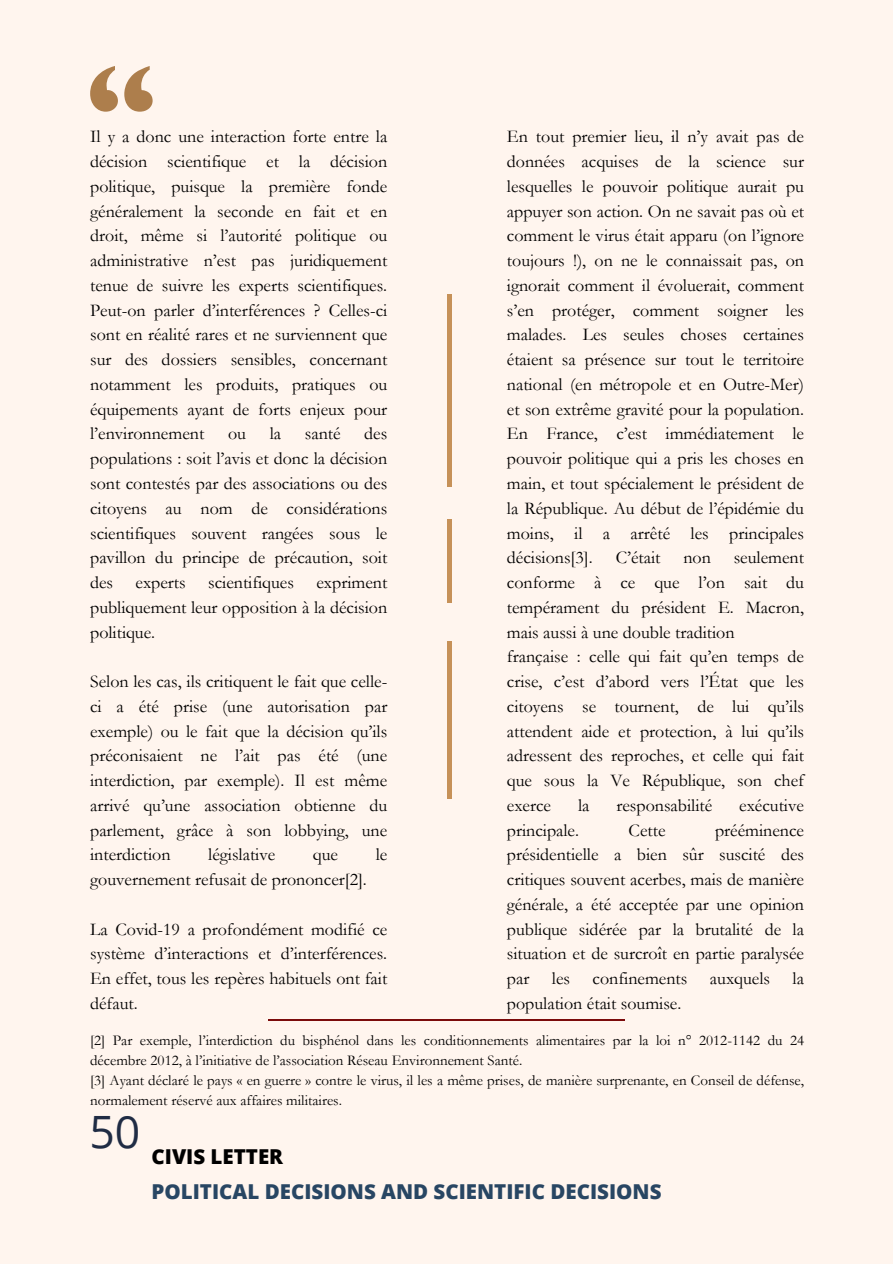
<style>
.page{position:relative;width:893px;height:1264px;background:#fff}
.page>*{position:absolute;margin:0;border:0;box-sizing:border-box;transform-origin:0 0}
.t1{font:44.55px "Open Sans";color:#202c44}
.t2{font:800 20.55px "Open Sans";color:#284663}
.t3{font:800 20.55px "Open Sans";color:#000}
.t4{font:18px/24.8px "Garamond";color:#000;text-align:justify}
.t5{font:15px/20.2px "Garamond";color:#000}
</style>
<div class="page">
<div style="left:0;top:0;width:892px;height:1263px;background:#fff5ee"></div>
<svg style="left:90px;top:66px;width:62px;height:46px"></svg>
<hr style="left:268px;top:1019px;width:356px;height:2px;background:#7b0b0b">
<hr style="left:447px;top:641px;width:4px;height:158px;background:#c69158">
<hr style="left:447px;top:519px;width:4px;height:84px;background:#c69158">
<hr style="left:447px;top:294px;width:4px;height:192px;background:#c69158">
<p class="t4" style="left:90px;top:124px;width:299px">Il y a donc une interaction forte entre la décision scientifique et la décision politique, puisque la première fonde généralement la seconde en fait et en droit, même si l’autorité politique ou administrative n’est pas juridiquement tenue de suivre les experts scientifiques.<br>Peut-on parler d’interférences ? Celles-ci sont en réalité rares et ne surviennent que sur des dossiers sensibles, concernant notamment les produits, pratiques ou équipements ayant de forts enjeux pour l’environnement</p>
<p class="t4" style="left:90px;top:421px;width:298px;text-indent:274px">des populations : soit l’avis et donc la décision sont contestés par des associations ou des citoyens au nom de considérations scientifiques souvent rangées sous le pavillon du principe de précaution, soit des experts scientifiques expriment publiquement leur opposition à la décision politique.</p>
<p class="t4" style="left:90px;top:669px;width:299px">Selon les cas, ils critiquent le fait que celle&shy;ci a été prise (une autorisation par exemple) ou le fait que la décision qu’ils préconisaient ne l’ait pas été (une interdiction, par exemple). Il est même arrivé qu’une association obtienne du parlement, grâce à son lobbying, une interdiction</p>
<p class="t4" style="left:228px;top:421px;width:19px">ou</p>
<p class="t4" style="left:270px;top:421px;width:13px">la</p>
<p class="t4" style="left:305px;top:421px;width:37px">santé</p>
<p class="t4" style="left:208px;top:842px;width:69px">législative</p>
<p class="t4" style="left:313px;top:842px;width:27px">que</p>
<p class="t4" style="left:375px;top:842px;width:13px">le</p>
<p class="t4" style="left:90px;top:867px;width:278px">gouvernement refusait de prononcer[2].</p>
<p class="t4" style="left:90px;top:916px;width:298px">La Covid-19 a profondément modifié ce système d’interactions et d’interférences.<br>En effet, tous les repères habituels ont fait défaut.</p>
<p class="t4" style="left:507px;top:124px;width:299px">En tout premier lieu, il n’y avait pas de données acquises de la science sur lesquelles le pouvoir politique aurait pu appuyer son action. On ne savait pas où et comment le virus était apparu (on l’ignore toujours !), on ne le connaissait pas, on ignorait comment il évoluerait, comment s’en protéger, comment soigner les malades. Les seules choses certaines étaient sa présence sur tout le territoire national (en métropole et en Outre-Mer) et son extrême gravité pour la population.<br>En France, c’est immédiatement le pouvoir politique qui a pris les choses en main, et tout spécialement le président de la République. Au début de l’épidémie du moins, il a arrêté les principales décisions[3].</p>
<p class="t4" style="left:507px;top:545px;width:299px;text-indent:227px">seulement conforme à ce que l’on sait du tempérament du président E. Macron, mais aussi à une double tradition</p>
<p class="t4" style="left:507px;top:644px;width:299px">française : celle qui fait qu’en temps de crise, c’est d’abord vers l’État que les citoyens se tournent, de lui qu’ils attendent aide et protection, à lui qu’ils adressent des reproches, et celle qui fait que sous la Ve République, son chef exerce</p>
<p class="t4" style="left:615px;top:545px;width:46px">C’était</p>
<p class="t4" style="left:683px;top:545px;width:29px">non</p>
<p class="t4" style="left:578px;top:793px;width:13px">la</p>
<p class="t4" style="left:616px;top:793px;width:97px">responsabilité</p>
<p class="t4" style="left:739px;top:793px;width:66px">exécutive</p>
<p class="t4" style="left:507px;top:817px;width:74px">principale.</p>
<p class="t4" style="left:628px;top:817px;width:38px">Cette</p>
<p class="t4" style="left:507px;top:817px;width:299px;text-indent:208px">prééminence présidentielle a bien sûr suscité des critiques souvent acerbes, mais de manière générale, a été acceptée par une opinion publique sidérée par la brutalité de la situation et de surcroît en partie paralysée par les confinements</p>
<p class="t4" style="left:710px;top:966px;width:62px">auxquels</p>
<p class="t4" style="left:792px;top:966px;width:13px">la</p>
<p class="t4" style="left:507px;top:991px;width:176px">population était soumise.</p>
<p class="t5" style="left:90px;top:1029px;width:715px">[2] Par exemple, l’interdiction du bisphénol dans les conditionnements alimentaires par la loi n° 2012-1142 du 24 décembre 2012, à l’initiative de l’association Réseau Environnement Santé.</p>
<p class="t5" style="left:90px;top:1070px;width:715px">[3] Ayant déclaré le pays « en guerre » contre le virus, il les a même prises, de manière surprenante, en Conseil de défense, normalement réservé aux affaires militaires.</p>
<p class="t1" style="left:89px;top:1100px;width:52px">50</p>
<p class="t3" style="left:151px;top:1142px;width:133px">CIVIS LETTER</p>
<p class="t2" style="left:151px;top:1177px;width:511px">POLITICAL DECISIONS AND SCIENTIFIC DECISIONS</p>
</div>
